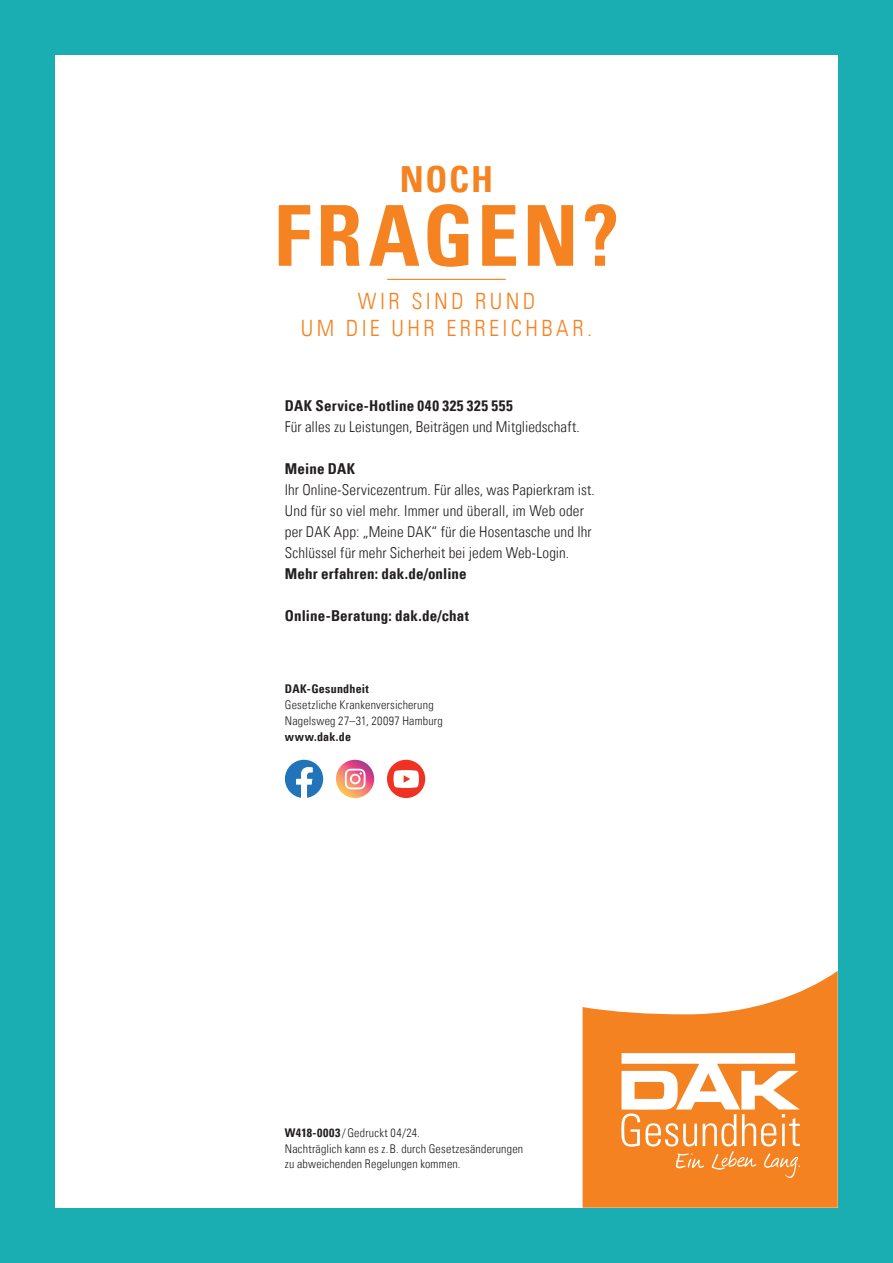
<style>
.page{position:relative;width:893px;height:1263px;background:#1aaeb2}
.page>*{position:absolute;margin:0;border:0;box-sizing:border-box;transform-origin:0 0}
.t1{font:84px "Univers Com 67 Bold Cond";letter-spacing:.04em;color:#f58322}
.t2{font:36px "Univers Com 67 Bold Cond";color:#f58322}
.t3{font:22.5px/27px "Univers Com 47 Light Cond";letter-spacing:.15em;color:#f58322;text-align:center}
.t4{font:15px/21px "Univers Com 47 Light Cond";letter-spacing:.005em;color:#231f20}
.t5{font:15px "Univers Com 67 Bold Cond";letter-spacing:.01em;color:#231f20}
.t6{font:12px/15.8px "Univers Com 47 Light Cond";letter-spacing:.015em;color:#231f20}
.t7{font:12px "Univers Com 67 Bold Cond";letter-spacing:.02em;color:#231f20}
.s1{font-family:"Univers Com 67 Bold Cond"}
</style>
<div class="page">
<div style="left:55px;top:55px;width:783px;height:1153px;background:#fff"></div>
<svg style="left:583px;top:971px;width:255px;height:237px;fill:#f58220"></svg>
<svg style="left:621px;top:1053px;width:179px;height:125px"></svg>
<hr style="left:387px;top:279px;width:118px;height:1px;background:#f58322">
<svg style="left:285px;top:760px;width:38px;height:38px"></svg>
<svg style="left:336px;top:760px;width:38px;height:38px"></svg>
<svg style="left:345px;top:769px;width:21px;height:20px"></svg>
<div style="left:387px;top:760px;width:38px;height:38px;background:#ee3224;border-radius:50%"></div>
<svg style="left:394px;top:770px;width:25px;height:18px"></svg>
<h2 class="t2" style="left:400px;top:157px;width:95px">NOCH</h2>
<h1 class="t1" style="left:274px;top:184px;width:347px">FRAGEN?</h1>
<h3 class="t3" style="left:301px;top:288px;width:293px">WIR SIND RUND<br>UM DIE UHR ERREICHBAR.</h3>
<p class="t5" style="left:285px;top:396px;width:229px">DAK Service-Hotline 040 325 325 555</p>
<p class="t4" style="left:285px;top:416px;width:297px">Für alles zu Leistungen, Beiträgen und Mitgliedschaft.</p>
<p class="t5" style="left:285px;top:459px;width:72px">Meine DAK</p>
<p class="t4" style="left:285px;top:479px;width:311px">Ihr Online-Servicezentrum. Für alles, was Papierkram ist.<br>Und für so viel mehr. Immer und überall, im Web oder per DAK App: „Meine DAK“ für die Hosentasche und Ihr Schlüssel für mehr Sicherheit bei jedem Web-Login.</p>
<p class="t5" style="left:285px;top:564px;width:183px">Mehr erfahren: dak.de/online</p>
<p class="t5" style="left:285px;top:606px;width:185px">Online-Beratung: dak.de/chat</p>
<p class="t7" style="left:285px;top:682px;width:85px">DAK-Gesundheit</p>
<p class="t6" style="left:285px;top:697px;width:159px">Gesetzliche Krankenversicherung<br>Nagelsweg 27–31, 20097 Hamburg</p>
<p class="t7" style="left:285px;top:729px;width:68px">www.dak.de</p>
<p class="t6" style="left:285px;top:1125px;width:240px"><span class="s1">W418-0003</span>/Gedruckt 04/24.<br>Nachträglich kann es z.B. durch Gesetzesänderungen zu abweichenden Regelungen kommen.</p>
</div>
